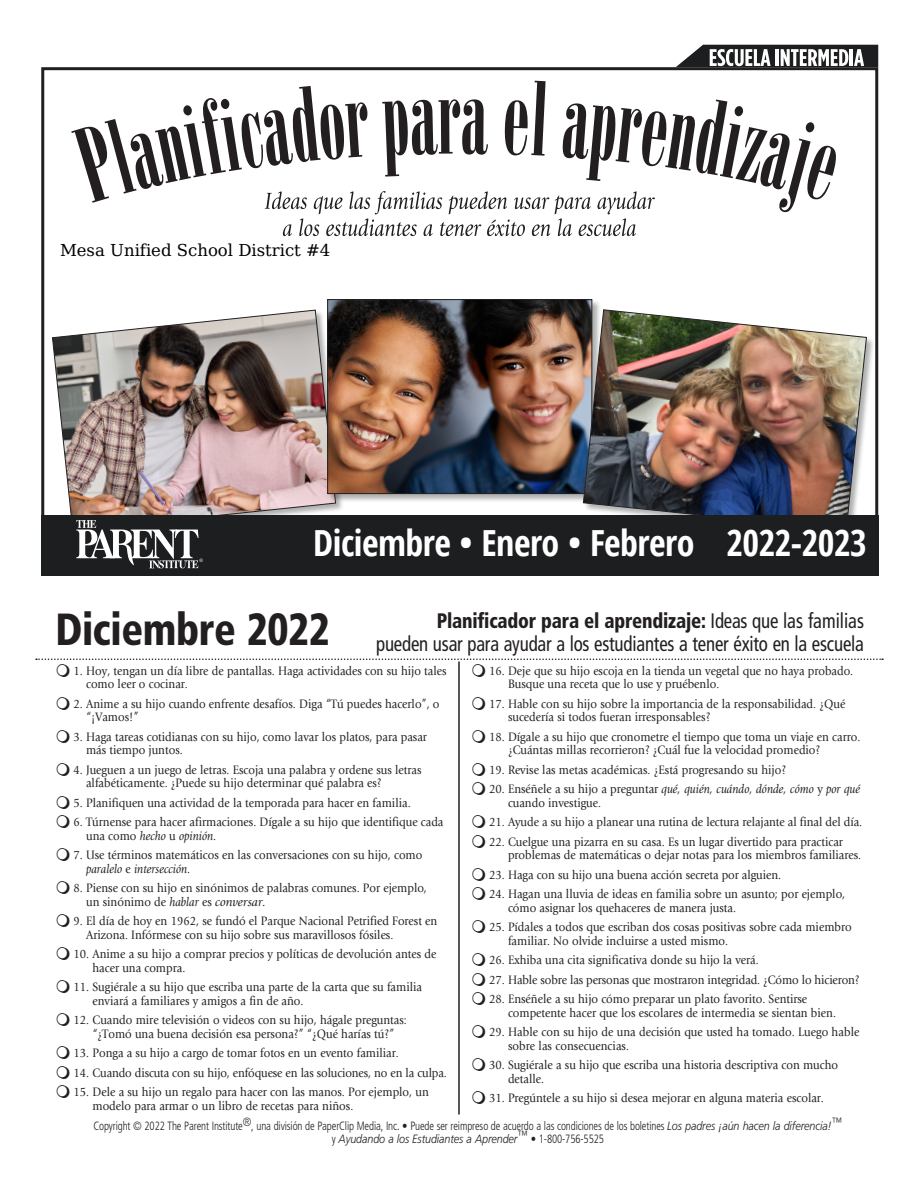
<style>
.page{position:relative;width:918px;height:1188px;background:#fff}
.page>*{position:absolute;margin:0;border:0;box-sizing:border-box;transform-origin:0 0}
.Month{font:900 condensed 45px "Frutiger LT Std";letter-spacing:-.01em;color:#231f20;scale:.9 1}
.Months-Year{font:700 condensed 36px "Open Sans";letter-spacing:-.015em;color:#fff}
.Bulleted_Text{font:condensed 21px "Frutiger LT Std";letter-spacing:-.01em;color:#231f20;scale:.9 1}
.Bulleted_Text-2{font:900 condensed 21px "Frutiger LT Std";letter-spacing:-.01em;color:#231f20;scale:.9 1}
.t1{font:16.5px "DejaVu Math Te X Gyre";color:#000}
.Body_Text{font:12.75px/13.5px "Giovanni Std";color:#231f20;scale:.9 1}
.Copyright{font:300 condensed 12px/13.5px "Frutiger LT Std";letter-spacing:-.01em;color:#231f20;text-align:center;scale:.9 1}
.s1{font-weight:400}
.s2{font-style:italic}
.s3{font-style:italic;font-stretch:normal}
</style>
<div class="page">
<img style="left:52px;top:310px;width:284px;height:205px">
<div style="left:327px;top:299px;width:274px;height:204px;background:#1d1e1f;opacity:.35"></div>
<img style="left:329px;top:301px;width:261px;height:191px">
<div style="left:327px;top:299px;width:265px;height:195px;border:1px solid #231f20"></div>
<div style="left:583px;top:310px;width:292px;height:229px;background:#1d1e1f;opacity:.35"></div>
<img style="left:583px;top:309px;width:284px;height:206px">
<hr style="left:458px;top:662px;width:2px;height:453px;background:#231f20">
<div style="left:41px;top:515px;width:837px;height:61px;background:#1d1e1f"></div>
<svg style="left:76px;top:520px;width:127px;height:48px"></svg>
<svg style="left:676px;top:45px;width:202px;height:22px"></svg>
<svg style="left:71px;top:81px;width:765px;height:155px"></svg>
<svg style="left:36px;top:659px;width:847px;height:18px"></svg>
<p class="t1" style="left:60px;top:243px;width:272px">Mesa Unified School District #4</p>
<h1 class="Months-Year" style="left:313px;top:517px;width:383px">Diciembre • Enero • Febrero</h1>
<h1 class="Months-Year" style="left:726px;top:518px;width:142px">2022-2023</h1>
<h1 class="Month" style="left:56px;top:602px;width:306px">Diciembre 2022</h1>
<h2 class="Bulleted_Text-2" style="left:437px;top:608px;width:476px">Planificador para el aprendizaje: <span class="s1">Ideas que las familias</span></h2>
<h2 class="Bulleted_Text" style="left:376px;top:631px;width:544px">pueden usar para ayudar a los estudiantes a tener éxito en la escuela</h2>
<p class="Body_Text" style="left:86px;top:664px;width:402px;text-indent:-13px">1. Hoy, tengan un día libre de pantallas. Haga actividades con su hijo tales como leer o cocinar.</p>
<p class="Body_Text" style="left:86px;top:697px;width:394px;text-indent:-13px">2. Anime a su hijo cuando enfrente desafíos. Diga “Tú puedes hacerlo”, o “¡Vamos!”</p>
<p class="Body_Text" style="left:86px;top:730px;width:380px;text-indent:-13px">3. Haga tareas cotidianas con su hijo, como lavar los platos, para pasar más tiempo juntos.</p>
<p class="Body_Text" style="left:86px;top:763px;width:374px;text-indent:-13px">4. Jueguen a un juego de letras. Escoja una palabra y ordene sus letras alfabéticamente. ¿Puede su hijo determinar qué palabra es?</p>
<p class="Body_Text" style="left:74px;top:796px;width:376px">5. Planifiquen una actividad de la temporada para hacer en familia.</p>
<p class="Body_Text" style="left:86px;top:815px;width:399px;text-indent:-13px">6. Túrnense para hacer afirmaciones. Dígale a su hijo que identifique cada una como <span class="s2">hecho</span> u <span class="s2">opinión</span>.</p>
<p class="Body_Text" style="left:86px;top:848px;width:375px;text-indent:-13px">7. Use términos matemáticos en las conversaciones con su hijo, como <span class="s2">paralelo</span> e <span class="s2">intersección.</span></p>
<p class="Body_Text" style="left:86px;top:881px;width:380px;text-indent:-13px">8. Piense con su hijo en sinónimos de palabras comunes. Por ejemplo, un sinónimo de <span class="s2">hablar</span> es <span class="s2">conversar.</span></p>
<p class="Body_Text" style="left:86px;top:914px;width:392px;text-indent:-13px">9. El día de hoy en 1962, se fundó el Parque Nacional Petrified Forest en<br>Arizona. Infórmese con su hijo sobre sus maravillosos fósiles.</p>
<p class="Body_Text" style="left:93px;top:947px;width:384px;text-indent:-19px">10. Anime a su hijo a comprar precios y políticas de devolución antes de hacer una compra.</p>
<p class="Body_Text" style="left:93px;top:980px;width:368px;text-indent:-19px">11. Sugiérale a su hijo que escriba una parte de la carta que su familia enviará a familiares y amigos a fin de año.</p>
<p class="Body_Text" style="left:74px;top:1013px;width:372px;text-align:center">12. Cuando mire televisión o videos con su hijo, hágale preguntas: “¿Tomó una buena decisión esa persona?” “¿Qué harías tú?”</p>
<p class="Body_Text" style="left:74px;top:1046px;width:363px">13. Ponga a su hijo a cargo de tomar fotos en un evento familiar.</p>
<p class="Body_Text" style="left:74px;top:1066px;width:416px">14. Cuando discuta con su hijo, enfóquese en las soluciones, no en la culpa.</p>
<p class="Body_Text" style="left:93px;top:1085px;width:375px;text-indent:-19px">15. Dele a su hijo un regalo para hacer con las manos. Por ejemplo, un modelo para armar o un libro de recetas para niños.</p>
<p class="Body_Text" style="left:508px;top:664px;width:385px;text-indent:-19px">16. Deje que su hijo escoja en la tienda un vegetal que no haya probado.<br>Busque una receta que lo use y pruébenlo.</p>
<p class="Body_Text" style="left:508px;top:697px;width:376px;text-indent:-19px">17. Hable con su hijo sobre la importancia de la responsabilidad. ¿Qué sucedería si todos fueran irresponsables?</p>
<p class="Body_Text" style="left:508px;top:730px;width:393px;text-indent:-19px">18. Dígale a su hijo que cronometre el tiempo que toma un viaje en carro. ¿Cuántas millas recorrieron? ¿Cuál fue la velocidad promedio?</p>
<p class="Body_Text" style="left:489px;top:763px;width:332px">19. Revise las metas académicas. ¿Está progresando su hijo?</p>
<p class="Body_Text" style="left:508px;top:782px;width:393px;text-indent:-19px">20. Enséñele a su hijo a preguntar <span class="s2">qué, quién, cuándo, dónde, cómo</span> y <span class="s2">por qué </span>cuando investigue.</p>
<p class="Body_Text" style="left:489px;top:815px;width:416px">21. Ayude a su hijo a planear una rutina de lectura relajante al final del día.</p>
<p class="Body_Text" style="left:508px;top:835px;width:394px;text-indent:-19px">22. Cuelgue una pizarra en su casa. Es un lugar divertido para practicar problemas de matemáticas o dejar notas para los miembros familiares.</p>
<p class="Body_Text" style="left:489px;top:868px;width:326px">23. Haga con su hijo una buena acción secreta por alguien.</p>
<p class="Body_Text" style="left:508px;top:887px;width:376px;text-indent:-19px">24. Hagan una lluvia de ideas en familia sobre un asunto; por ejemplo, cómo asignar los quehaceres de manera justa.</p>
<p class="Body_Text" style="left:508px;top:920px;width:383px;text-indent:-19px">25. Pídales a todos que escriban dos cosas positivas sobre cada miembro familiar. No olvide incluirse a usted mismo.</p>
<p class="Body_Text" style="left:489px;top:953px;width:301px">26. Exhiba una cita significativa donde su hijo la verá.</p>
<p class="Body_Text" style="left:489px;top:973px;width:413px">27. Hable sobre las personas que mostraron integridad. ¿Cómo lo hicieron?</p>
<p class="Body_Text" style="left:508px;top:992px;width:366px;text-indent:-19px">28. Enséñele a su hijo cómo preparar un plato favorito. Sentirse competente hacer que los escolares de intermedia se sientan bien.</p>
<p class="Body_Text" style="left:508px;top:1025px;width:392px;text-indent:-19px">29. Hable con su hijo de una decisión que usted ha tomado. Luego hable sobre las consecuencias.</p>
<p class="Body_Text" style="left:508px;top:1058px;width:368px;text-indent:-19px">30. Sugiérale a su hijo que escriba una historia descriptiva con mucho detalle.</p>
<p class="Body_Text" style="left:489px;top:1091px;width:374px">31. Pregúntele a su hijo si desea mejorar en alguna materia escolar.</p>
<p class="Copyright" style="left:93px;top:1119px;width:834px">Copyright © 2022 The Parent Institute®, una división de PaperClip Media, Inc. • Puede ser reimpreso de acuerdo a las condiciones de los boletines <span class="s3">Los padres ¡aún hacen la diferencia!</span>™ y <span class="s3">Ayudando a los Estudiantes a Aprender</span>™ • 1-800-756-5525</p>
</div>
